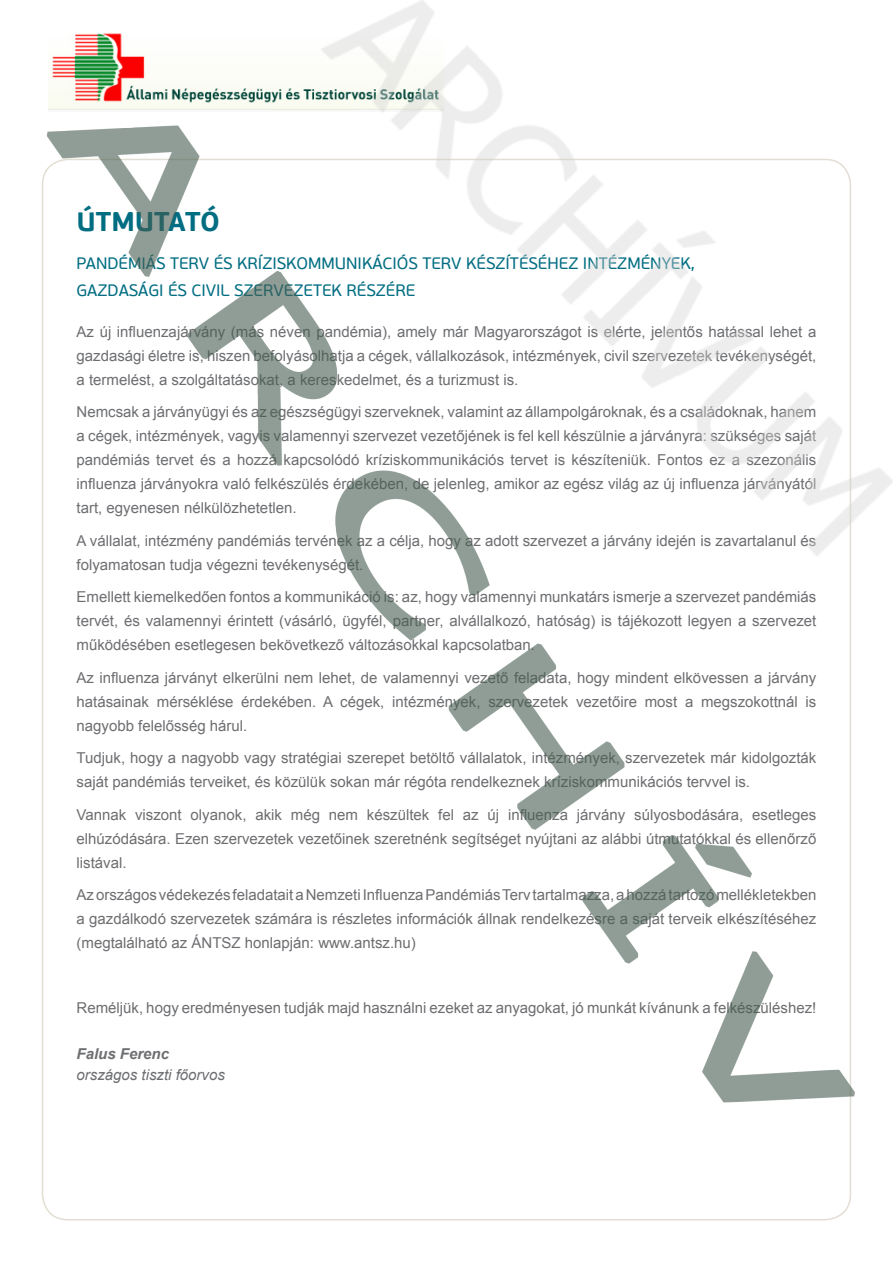
<style>
.page{position:relative;width:893px;height:1263px;background:#fff}
.page>*{position:absolute;margin:0;border:0;box-sizing:border-box;transform-origin:0 0}
.t1{font:700 27px "PF Beau Sans Pro";color:#006d82}
.t2{font:16.5px/26.7px "PF Beau Sans Pro";color:#006d82}
.t3{font:15px/24px "Arial";color:#6d6e71;text-align:justify}
.t4{font:italic 15px "Arial";color:#6d6e71}
.t5{font:italic 700 15px "Arial";color:#6d6e71}
</style>
<div class="page">
<img style="left:41px;top:33px;width:814px;height:1188px">
<img style="left:321px;top:0;width:572px;height:556px">
<h1 class="t1" style="left:77px;top:205px;width:145px">ÚTMUTATÓ</h1>
<p class="t2" style="left:77px;top:250px;width:620px">PANDÉMIÁS TERV ÉS KRÍZISKOMMUNIKÁCIÓS TERV KÉSZÍTÉSÉHEZ INTÉZMÉNYEK,<br>GAZDASÁGI ÉS CIVIL SZERVEZETEK RÉSZÉRE</p>
<p class="t3" style="left:77px;top:319px;width:741px">Az új influenzajárvány (más néven pandémia), amely már Magyarországot is elérte, jelentős hatással lehet a gazdasági életre is, hiszen befolyásolhatja a cégek, vállalkozások, intézmények, civil szervezetek tevékenységét, a termelést, a szolgáltatásokat, a kereskedelmet, és a turizmust is.</p>
<p class="t3" style="left:77px;top:400px;width:741px">Nemcsak a járványügyi és az egészségügyi szerveknek, valamint az állampolgároknak, és a családoknak, hanem a cégek, intézmények, vagyis valamennyi szervezet vezetőjének is fel kell készülnie a járványra: szükséges saját pandémiás tervet és a hozzá kapcsolódó kríziskommunikációs tervet is készíteniük. Fontos ez a szezonális influenza járványokra való felkészülés érdekében, de jelenleg, amikor az egész világ az új influenza járványától tart, egyenesen nélkülözhetetlen.</p>
<p class="t3" style="left:77px;top:528px;width:741px">A vállalat, intézmény pandémiás tervének az a célja, hogy az adott szervezet a járvány idején is zavartalanul és folyamatosan tudja végezni tevékenységét.</p>
<p class="t3" style="left:77px;top:585px;width:741px">Emellett kiemelkedően fontos a kommunikáció is: az, hogy valamennyi munkatárs ismerje a szervezet pandémiás tervét, és valamennyi érintett (vásárló, ügyfél, partner, alvállalkozó, hatóság) is tájékozott legyen a szervezet működésében esetlegesen bekövetkező változásokkal kapcsolatban.</p>
<p class="t3" style="left:77px;top:665px;width:741px">Az influenza járványt elkerülni nem lehet, de valamennyi vezető feladata, hogy mindent elkövessen a járvány hatásainak mérséklése érdekében. A cégek, intézmények, szervezetek vezetőire most a megszokottnál is nagyobb felelősség hárul.</p>
<p class="t3" style="left:77px;top:746px;width:741px">Tudjuk, hogy a nagyobb vagy stratégiai szerepet betöltő vállalatok, intézmények, szervezetek már kidolgozták saját pandémiás terveiket, és közülük sokan már régóta rendelkeznek kríziskommunikációs tervvel is.</p>
<p class="t3" style="left:77px;top:802px;width:741px">Vannak viszont olyanok, akik még nem készültek fel az új influenza járvány súlyosbodására, esetleges elhúzódására. Ezen szervezetek vezetőinek szeretnénk segítséget nyújtani az alábbi útmutatókkal és ellenőrző listával.</p>
<p class="t3" style="left:77px;top:883px;width:741px">Az országos védekezés feladatait a Nemzeti Influenza Pandémiás Terv tartalmazza, a hozzá tartozó mellékletekben a gazdálkodó szervezetek számára is részletes információk állnak rendelkezésre a saját terveik elkészítéséhez (megtalálható az ÁNTSZ honlapján: www.antsz.hu)</p>
<p class="t3" style="left:77px;top:996px;width:741px">Reméljük, hogy eredményesen tudják majd használni ezeket az anyagokat, jó munkát kívánunk a felkészüléshez!</p>
<p class="t5" style="left:77px;top:1044px;width:94px">Falus Ferenc</p>
<p class="t4" style="left:77px;top:1065px;width:150px">országos tiszti főorvos</p>
</div>
